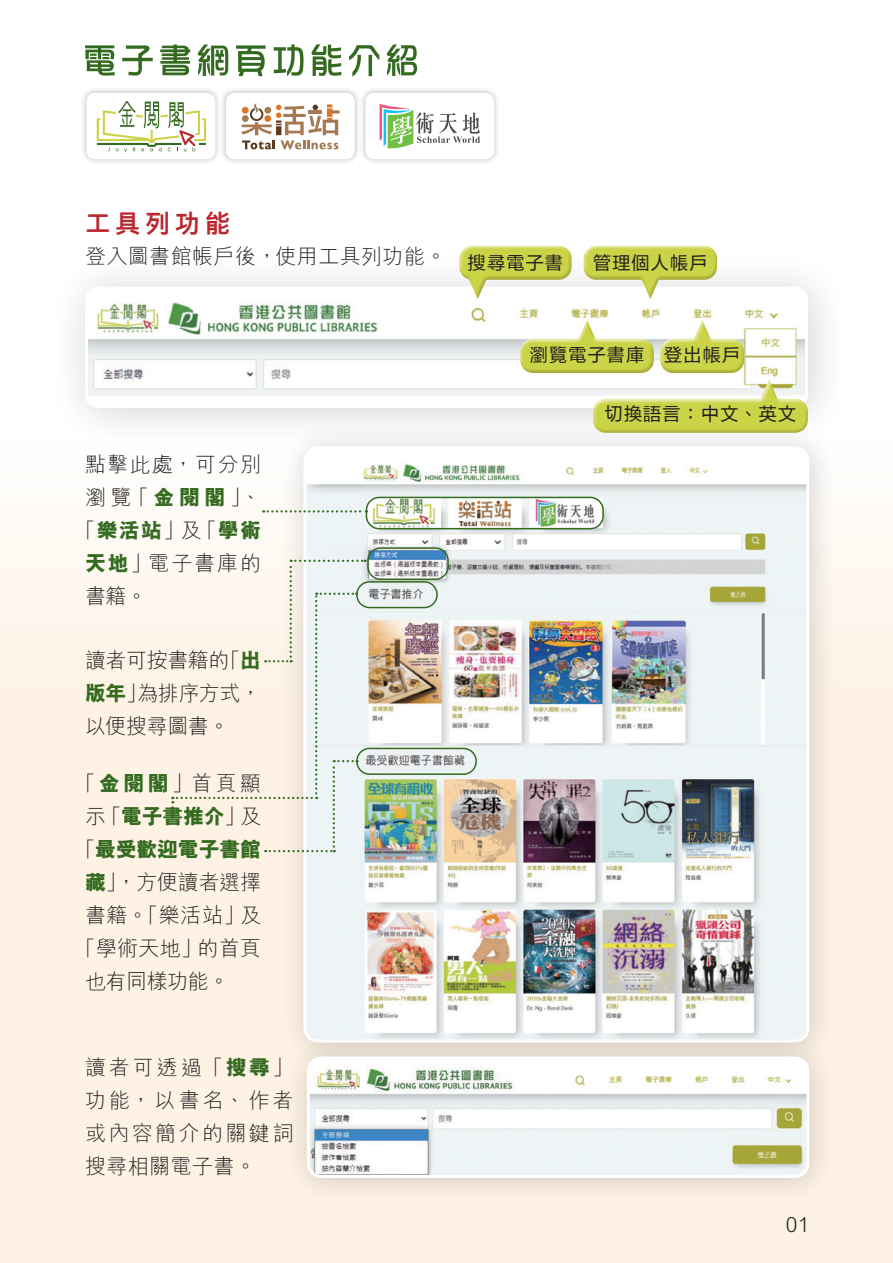
<style>
.page{position:relative;width:893px;height:1263px;background:#fff}
.page>*{position:absolute;margin:0;border:0;box-sizing:border-box;transform-origin:0 0}
.t1{font:800 25.5px "M Hei HK";letter-spacing:.17em;color:#bb272e}
.t2{font:300 21px/33px "M Hei HK";letter-spacing:.02em;color:#231f20;text-align:justify}
.t3{font:800 21px "M Hei HK";letter-spacing:-.015em;color:#346b20}
.t4{font:18px "FZLTHB BIG5 0";letter-spacing:.07em;color:#231f20}
.s1{font-weight:800;color:#346b20}
.s2{font-weight:300;color:#231f20}
</style>
<div class="page">
<div style="left:0;top:234px;width:893px;height:1029px;background:linear-gradient(to bottom,#fffefe,#fceedb)"></div>
<svg style="left:85px;top:44px;width:332px;height:33px"></svg>
<div style="left:279px;top:422px;width:559px;height:649px;background:#231f20;opacity:.2"></div>
<img style="left:307px;top:460px;width:498px;height:572px">
<div style="left:356px;top:748px;width:121px;height:27px;border:2px solid #346b20;border-radius:13px"></div>
<div style="left:356px;top:581px;width:82px;height:27px;border:2px solid #346b20;border-radius:13px"></div>
<div style="left:367px;top:547px;width:82px;height:33px;border:2px solid #346b20;border-radius:13px"></div>
<div style="left:366px;top:497px;width:238px;height:32px;border:2px solid #346b20;border-radius:13px"></div>
<div style="left:283px;top:1032px;width:555px;height:174px;background:#231f20;opacity:.2"></div>
<div style="left:308px;top:1058px;width:500px;height:118px;background:#fff;border-radius:13px"></div>
<img style="left:308px;top:1066px;width:500px;height:110px">
<div style="left:307px;top:1056px;width:502px;height:122px;border:3px solid #fff;border-radius:13px"></div>
<div style="left:49px;top:250px;width:801px;height:200px;background:#231f20;opacity:.2"></div>
<img style="left:89px;top:302px;width:689px;height:92px">
<div style="left:85px;top:287px;width:723px;height:121px;border:3px solid #fff;border-radius:12px"></div>
<div style="left:455px;top:243px;width:117px;height:57px;background:#fff;opacity:.75"></div>
<div style="left:457px;top:249px;width:115px;height:51px;background:#231f20;opacity:.2"></div>
<div style="left:582px;top:243px;width:136px;height:57px;background:#fff;opacity:.75"></div>
<div style="left:582px;top:249px;width:136px;height:51px;background:#231f20;opacity:.2"></div>
<div style="left:518px;top:319px;width:290px;height:116px;background:#231f20;opacity:.2"></div>
<svg style="left:263px;top:510px;width:104px;height:2px"></svg>
<svg style="left:171px;top:560px;width:195px;height:292px;background:#f4f1e8"></svg>
<div style="left:359px;top:87px;width:141px;height:78px;background:#231f20;opacity:.3"></div>
<div style="left:365px;top:93px;width:129px;height:66px;background:#fff;border-radius:8px"></div>
<svg style="left:380px;top:104px;width:100px;height:45px"></svg>
<div style="left:220px;top:87px;width:141px;height:78px;background:#231f20;opacity:.3"></div>
<div style="left:226px;top:93px;width:129px;height:66px;background:#fff;border-radius:8px"></div>
<svg style="left:241px;top:103px;width:98px;height:46px"></svg>
<div style="left:80px;top:87px;width:141px;height:78px;background:#231f20;opacity:.3"></div>
<div style="left:86px;top:93px;width:129px;height:66px;background:#fff;border-radius:8px"></div>
<svg style="left:97px;top:101px;width:109px;height:51px"></svg>
<p class="t1" style="left:85px;top:211px;width:146px">工具列功能</p>
<p class="t2" style="left:85px;top:239px;width:363px">登入圖書館帳戶後，使用工具列功能。</p>
<p class="t2" style="left:85px;top:447px;width:178px">點擊此處，可分別</p>
<p class="t2" style="left:85px;top:480px;width:178px">瀏覽 「<span class="s1">金閱閣</span>」、</p>
<p class="t3" style="left:75px;top:516px;width:188px"><span class="s2">「</span>樂活站<span class="s2">」及「</span>學術</p>
<p class="t2" style="left:85px;top:546px;width:177px"><span class="s1">天地</span>」電子書庫的</p>
<p class="t2" style="left:85px;top:579px;width:64px">書籍。</p>
<p class="t2" style="left:85px;top:643px;width:178px">讀者可按書籍的「<span class="s1">出版年</span>」為排序方式，以便搜尋圖書。</p>
<p class="t2" style="left:75px;top:766px;width:188px">「<span class="s1">金閱閣</span>」首頁顯</p>
<p class="t3" style="left:85px;top:802px;width:178px"><span class="s2">示「</span>電子書推介<span class="s2">」及</span></p>
<p class="t3" style="left:75px;top:835px;width:188px"><span class="s2">「</span>最受歡迎電子書館</p>
<p class="t2" style="left:85px;top:865px;width:178px"><span class="s1">藏</span>」，方便讀者選擇</p>
<p class="t2" style="left:85px;top:898px;width:178px">書籍。「樂活站」及</p>
<p class="t2" style="left:75px;top:931px;width:188px">「學術天地」的首頁</p>
<p class="t2" style="left:85px;top:964px;width:146px">也有同樣功能。</p>
<p class="t2" style="left:85px;top:1050px;width:210px">讀者可透過「<span class="s1">搜尋</span>」功能，以書名、作者或內容簡介的關鍵詞搜尋相關電子書。</p>
<p class="t4" style="left:468px;top:253px;width:97px">搜尋電子書</p>
<p class="t4" style="left:593px;top:253px;width:116px">管理個人帳戶</p>
<p class="t4" style="left:530px;top:344px;width:212px">瀏覽電子書庫 登出帳戶</p>
<p class="t4" style="left:605px;top:404px;width:193px">切換語言：中文、英文</p>
<p class="t2" style="left:786px;top:1206px;width:25px">01</p>
</div>
